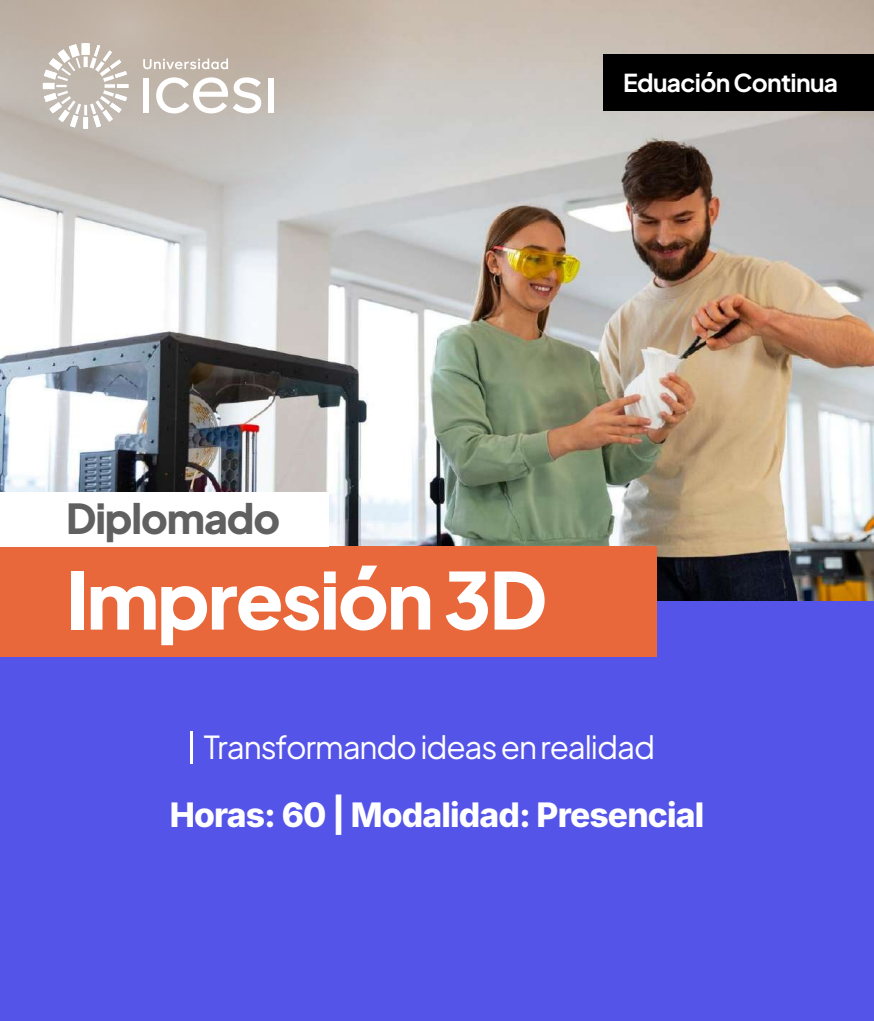
<style>
.page{position:relative;width:874px;height:1021px;background:#fff}
.page>*{position:absolute;margin:0;border:0;box-sizing:border-box;transform-origin:0 0}
.t1{font:800 78px "Plus Jakarta Sans";letter-spacing:-.025em;color:#fff}
.t2{font:800 41.1px "Plus Jakarta Sans";letter-spacing:-.025em;color:#606060}
.t3{font:33.75px "Inter Variable";letter-spacing:-.025em;color:#fff}
.t4{font:31.5px "Plus Jakarta Sans";letter-spacing:-.035em;color:#fff}
.t5{font:700 24.6px "Plus Jakarta Sans";letter-spacing:-.025em;color:#fff}
</style>
<div class="page">
<img style="left:0;top:0;width:874px;height:601px">
<div style="left:0;top:601px;width:874px;height:419px;background:#5454e9"></div>
<div style="left:0;top:546px;width:656px;height:111px;background:#e9683b"></div>
<div style="left:0;top:491px;width:329px;height:55px;background:#fff"></div>
<hr style="left:190px;top:731px;width:3px;height:33px;background:#fff">
<div style="left:603px;top:54px;width:271px;height:57px;background:#000"></div>
<svg style="left:0;top:0;width:453px;height:246px;background:#c8c2bd"></svg>
<svg style="left:43px;top:43px;width:85px;height:86px"></svg>
<div style="left:143px;top:78px;width:6px;height:35px;background:#fff"></div>
<svg style="left:156px;top:77px;width:105px;height:36px"></svg>
<div style="left:268px;top:78px;width:6px;height:35px;background:#fff"></div>
<svg style="left:143px;top:58px;width:85px;height:11px"></svg>
<p class="t5" style="left:623px;top:61px;width:217px">Eduación Continua</p>
<p class="t2" style="left:66px;top:480px;width:216px">Diplomado</p>
<h1 class="t1" style="left:66px;top:528px;width:482px">Impresión 3D</h1>
<p class="t4" style="left:204px;top:720px;width:452px">Transformando ideas en realidad</p>
<p class="t3" style="left:170px;top:789px;width:536px">Horas: 60 | Modalidad: Presencial</p>
</div>
